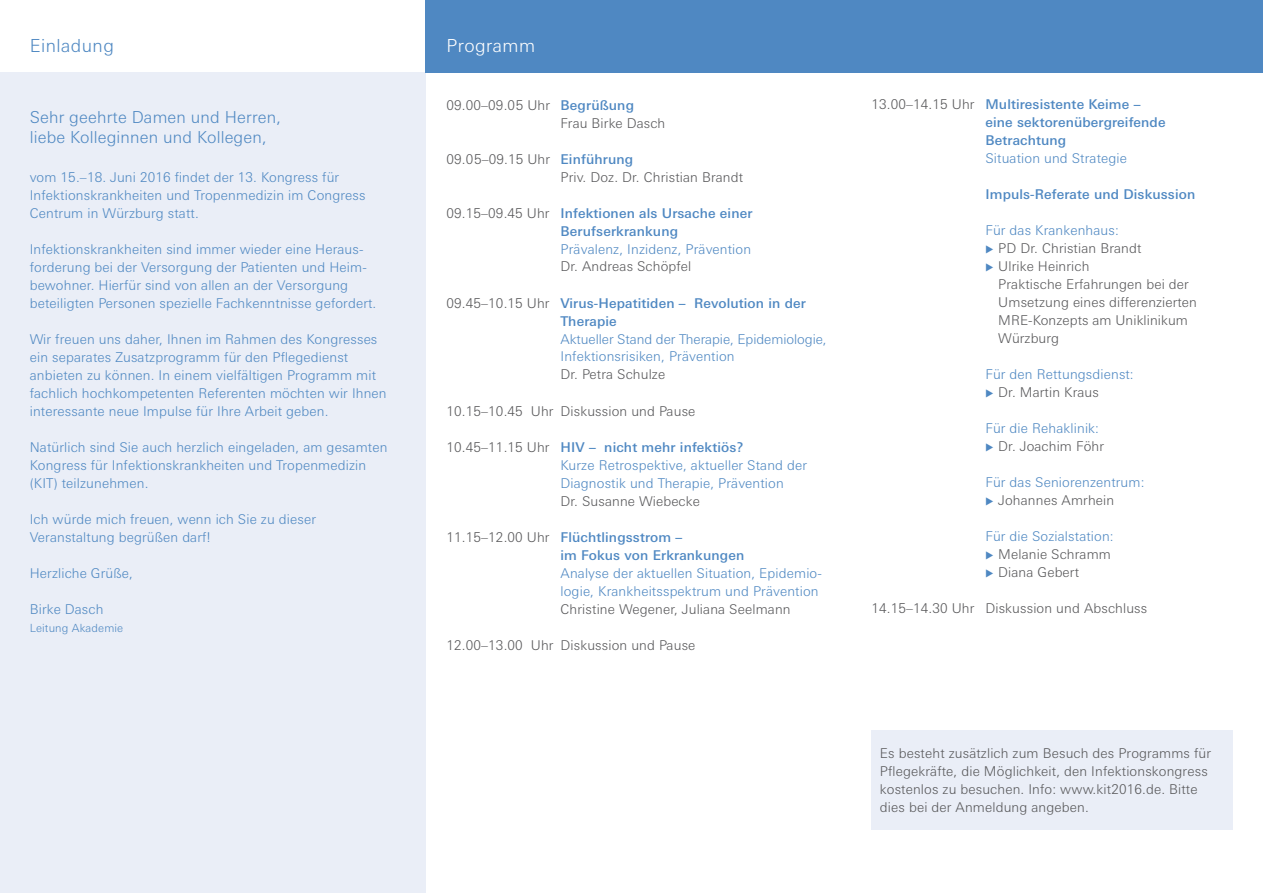
<style>
.page{position:relative;width:1263px;height:893px;background:#fff}
.page>*{position:absolute;margin:0;border:0;box-sizing:border-box;transform-origin:0 0}
.t1{font:300 18px "LT Univers Basic";letter-spacing:.025em;color:#4f88c2}
.t2{font:300 18px "LT Univers Basic";letter-spacing:.025em;color:#fff}
.t3{font:300 16.5px/19.5px "LT Univers Basic";letter-spacing:.01em;color:#4f88c2}
.t4{font:300 13.5px/18px "LT Univers Basic";letter-spacing:.01em;color:#4f88c2}
.t5{font:300 13.5px/18px "LT Univers Basic";letter-spacing:.01em;color:#58585a}
.t6{font:500 13.5px/18px "LT Univers Basic";letter-spacing:.01em;color:#4f88c2}
.t7{font:300 11.25px "LT Univers Basic";letter-spacing:.01em;color:#4f88c2}
.s1{font-weight:500;color:#4f88c2}
.s2{font-weight:300;color:#58585a}
.s3{color:#58585a}
.s4{font-weight:500}
</style>
<div class="page">
<div style="left:0;top:72px;width:425px;height:821px;background:#eaeef7"></div>
<div style="left:425px;top:0;width:838px;height:72px;background:#4f88c2"></div>
<div style="left:871px;top:730px;width:362px;height:100px;background:#eaeef7"></div>
<h1 class="t1" style="left:30px;top:35px;width:86px">Einladung</h1>
<h1 class="t2" style="left:446px;top:35px;width:90px">Programm</h1>
<p class="t3" style="left:30px;top:108px;width:253px">Sehr geehrte Damen und Herren, liebe Kolleginnen und Kollegen,</p>
<p class="t4" style="left:30px;top:168px;width:337px">vom 15.–18. Juni 2016 findet der 13. Kongress für<br>Infektionskrankheiten und Tropenmedizin im Congress<br>Centrum in Würzburg statt.</p>
<p class="t4" style="left:30px;top:240px;width:348px">Infektionskrankheiten sind immer wieder eine Heraus&shy;forderung bei der Versorgung der Patienten und Heim&shy;bewohner. Hierfür sind von allen an der Versorgung beteiligten Personen spezielle Fachkenntnisse gefordert.</p>
<p class="t4" style="left:30px;top:330px;width:358px">Wir freuen uns daher, Ihnen im Rahmen des Kongresses ein separates Zusatzprogramm für den Pflegedienst anbieten zu können. In einem vielfältigen Programm mit fachlich hochkompetenten Referenten möchten wir Ihnen interessante neue Impulse für Ihre Arbeit geben.</p>
<p class="t4" style="left:30px;top:438px;width:359px">Natürlich sind Sie auch herzlich eingeladen, am gesamten<br>Kongress für Infektionskrankheiten und Tropenmedizin (KIT) teilzunehmen.</p>
<p class="t4" style="left:30px;top:510px;width:288px">Ich würde mich freuen, wenn ich Sie zu dieser<br>Veranstaltung begrüßen darf!</p>
<p class="t4" style="left:30px;top:564px;width:105px">Herzliche Grüße,</p>
<p class="t4" style="left:30px;top:600px;width:75px">Birke Dasch</p>
<p class="t7" style="left:30px;top:621px;width:95px">Leitung Akademie</p>
<p class="t5" style="left:560px;top:96px;width:106px;text-indent:-114px">09.00–09.05 Uhr <span class="s1">Begrüßung<br></span>Frau Birke Dasch</p>
<p class="t5" style="left:560px;top:150px;width:184px;text-indent:-114px">09.05–09.15 Uhr <span class="s1">Einführung<br></span>Priv. Doz. Dr. Christian Brandt</p>
<p class="t6" style="left:560px;top:204px;width:194px;text-indent:-114px"><span class="s2">09.15–09.45 Uhr</span> Infektionen als Ursache einer<br>Berufserkrankung</p>
<p class="t4" style="left:560px;top:240px;width:192px">Prävalenz, Inzidenz, Prävention</p>
<p class="t5" style="left:560px;top:258px;width:132px">Dr. Andreas Schöpfel</p>
<p class="t6" style="left:560px;top:294px;width:247px;text-indent:-114px"><span class="s2">09.45–10.15 Uhr</span> Virus-Hepatitiden – Revolution in der<br>Therapie</p>
<p class="t4" style="left:560px;top:330px;width:268px">Aktueller Stand der Therapie, Epidemiologie,<br>Infektionsrisiken, Prävention</p>
<p class="t5" style="left:560px;top:366px;width:106px">Dr. Petra Schulze</p>
<p class="t5" style="left:446px;top:402px;width:250px">10.15–10.45 Uhr Diskussion und Pause</p>
<p class="t4" style="left:560px;top:438px;width:248px;text-indent:-114px"><span class="s3">10.45–11.15 Uhr</span> <span class="s4">HIV – nicht mehr infektiös?<br></span>Kurze Retrospektive, aktueller Stand der<br>Diagnostik und Therapie, Prävention</p>
<p class="t5" style="left:560px;top:492px;width:141px">Dr. Susanne Wiebecke</p>
<p class="t6" style="left:560px;top:528px;width:185px;text-indent:-114px"><span class="s2">11.15–12.00 Uhr</span> Flüchtlingsstrom –<br>im Fokus von Erkrankungen</p>
<p class="t4" style="left:560px;top:564px;width:263px">Analyse der aktuellen Situation, Epidemio&shy;logie, Krankheitsspektrum und Prävention</p>
<p class="t5" style="left:560px;top:600px;width:232px">Christine Wegener, Juliana Seelmann</p>
<p class="t5" style="left:446px;top:636px;width:250px">12.00–13.00 Uhr Diskussion und Pause</p>
<p class="t6" style="left:985px;top:96px;width:182px;text-indent:-114px"><span class="s2">13.00–14.15 Uhr</span> Multiresistente Keime – eine sektorenübergreifende<br>Betrachtung</p>
<p class="t4" style="left:985px;top:150px;width:143px">Situation und Strategie</p>
<p class="t6" style="left:985px;top:186px;width:211px">Impuls-Referate und Diskussion</p>
<p class="t4" style="left:985px;top:222px;width:135px">Für das Krankenhaus:</p>
<p class="t5" style="left:998px;top:240px;width:200px">PD Dr. Christian Brandt<br>Ulrike Heinrich<br>Praktische Erfahrungen bei der<br>Umsetzung eines differenzierten<br>MRE-Konzepts am Uniklinikum<br>Würzburg</p>
<p class="t4" style="left:985px;top:366px;width:150px">Für den Rettungsdienst:</p>
<p class="t5" style="left:998px;top:384px;width:102px">Dr. Martin Kraus</p>
<p class="t4" style="left:985px;top:420px;width:115px">Für die Rehaklinik:</p>
<p class="t5" style="left:998px;top:438px;width:107px">Dr. Joachim Föhr</p>
<p class="t4" style="left:985px;top:474px;width:161px">Für das Seniorenzentrum:</p>
<p class="t5" style="left:998px;top:492px;width:118px">Johannes Amrhein</p>
<p class="t4" style="left:985px;top:528px;width:130px">Für die Sozialstation:</p>
<p class="t5" style="left:998px;top:546px;width:114px">Melanie Schramm<br>Diana Gebert</p>
<p class="t5" style="left:871px;top:600px;width:277px">14.15–14.30 Uhr Diskussion und Abschluss</p>
<p class="t5" style="left:880px;top:744px;width:333px">Es besteht zusätzlich zum Besuch des Programms für Pflegekräfte, die Möglichkeit, den Infektionskongress kostenlos zu besuchen. Info: www.kit2016.de. Bitte dies bei der Anmeldung angeben.</p>
</div>
